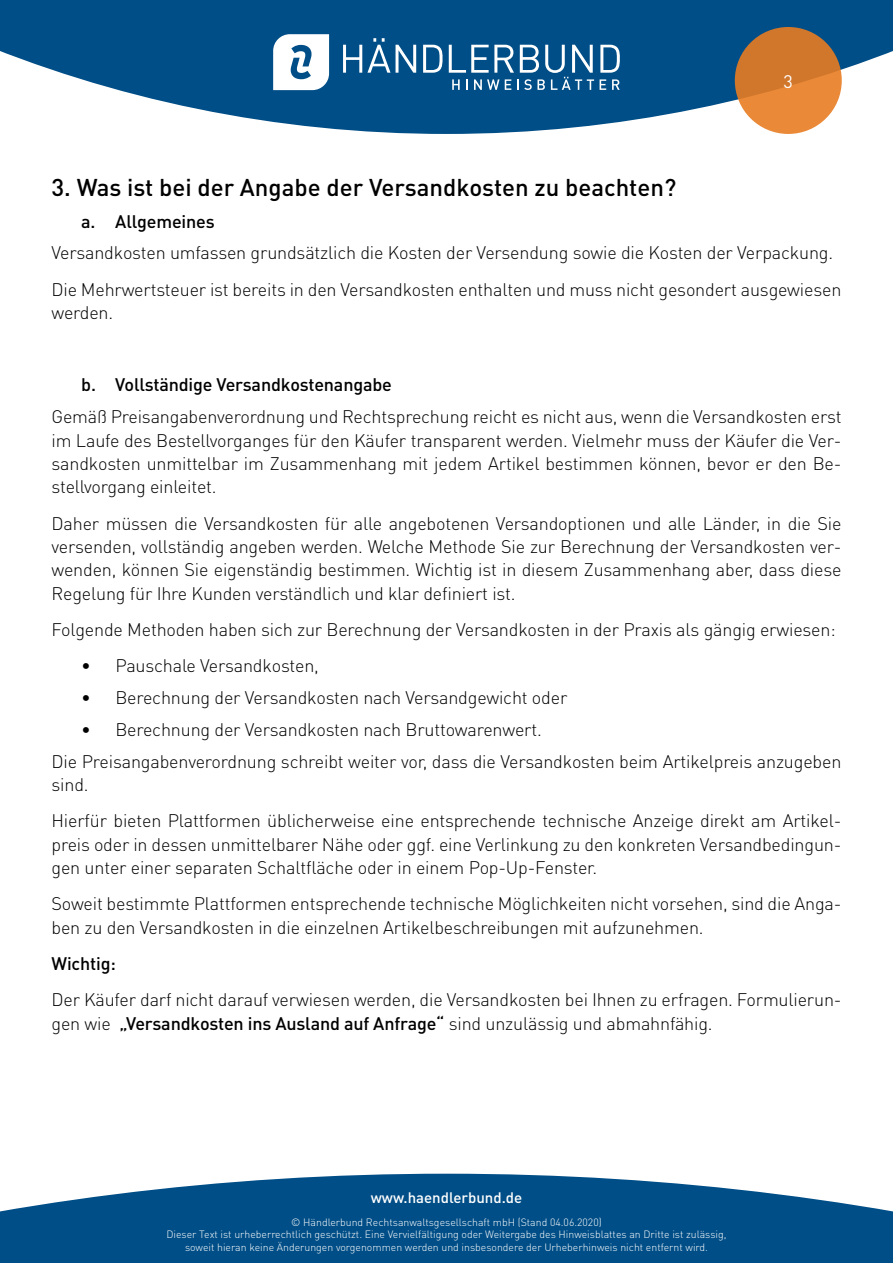
<style>
.page{position:relative;width:893px;height:1263px;background:#fff}
.page>*{position:absolute;margin:0;border:0;box-sizing:border-box;transform-origin:0 0}
.t1{font:500 24px "DIN Pro";color:#000}
.t2{font:300 18px/23.4px "DIN Pro";letter-spacing:-.01em;color:#000}
.t3{font:500 18px "DIN Pro";letter-spacing:-.01em;color:#000}
.t4{font:18px "DIN Pro";color:#fff}
.t5{font:500 15px "DIN Pro";color:#fff}
.t6{font:300 10.5px/12.6px "DIN Pro";color:#fff;text-align:center}
.s1{font-weight:500}
</style>
<div class="page">
<svg style="left:0;top:0;width:893px;height:134px;fill:#004e87"></svg>
<svg style="left:735px;top:27px;width:107px;height:107px;background:#da7f31"></svg>
<svg style="left:343px;top:38px;width:47px;height:35px"></svg>
<svg style="left:396px;top:45px;width:20px;height:28px"></svg>
<svg style="left:423px;top:45px;width:20px;height:28px"></svg>
<svg style="left:600px;top:45px;width:20px;height:28px"></svg>
<svg style="left:449px;top:45px;width:145px;height:45px"></svg>
<svg style="left:600px;top:79px;width:6px;height:11px"></svg>
<svg style="left:612px;top:79px;width:8px;height:11px"></svg>
<svg style="left:273px;top:34px;width:56px;height:56px"></svg>
<svg style="left:0;top:1174px;width:893px;height:89px;background:#226697"></svg>
<p class="t4" style="left:784px;top:69px;width:11px">3</p>
<h1 class="t1" style="left:52px;top:171px;width:626px">3. Was ist bei der Angabe der Versandkosten zu beachten?</h1>
<p class="t3" style="left:81px;top:209px;width:135px">a. Allgemeines</p>
<p class="t2" style="left:52px;top:234px;width:791px;line-height:36.2px">Versandkosten umfassen grundsätzlich die Kosten der Versendung sowie die Kosten der Verpackung.<br>Die Mehrwertsteuer ist bereits in den Versandkosten enthalten und muss nicht gesondert ausgewiesen</p>
<p class="t2" style="left:52px;top:300px;width:63px">werden.</p>
<p class="t3" style="left:81px;top:373px;width:312px">b. Vollständige Versandkostenangabe</p>
<p class="t2" style="left:52px;top:404px;width:791px;text-align:justify">Gemäß Preisangabenverordnung und Rechtsprechung reicht es nicht aus, wenn die Versandkosten erst im Laufe des Bestellvorganges für den Käufer transparent werden. Vielmehr muss der Käufer die Ver&shy;sandkosten unmittelbar im Zusammenhang mit jedem Artikel bestimmen können, bevor er den Be&shy;stellvorgang einleitet.</p>
<p class="t2" style="left:52px;top:511px;width:791px;text-align:justify">Daher müssen die Versandkosten für alle angebotenen Versandoptionen und alle Länder, in die Sie versenden, vollständig angeben werden. Welche Methode Sie zur Berechnung der Versandkosten ver&shy;wenden, können Sie eigenständig bestimmen. Wichtig ist in diesem Zusammenhang aber, dass diese Regelung für Ihre Kunden verständlich und klar definiert ist.</p>
<p class="t2" style="left:52px;top:617px;width:786px">Folgende Methoden haben sich zur Berechnung der Versandkosten in der Praxis als gängig erwiesen:</p>
<p class="t2" style="left:81px;top:653px;width:239px">• Pauschale Versandkosten,</p>
<p class="t2" style="left:81px;top:685px;width:488px">• Berechnung der Versandkosten nach Versandgewicht oder</p>
<p class="t2" style="left:52px;top:713px;width:791px;line-height:32px;text-indent:30px">• Berechnung der Versandkosten nach Bruttowarenwert.<br>Die Preisangabenverordnung schreibt weiter vor, dass die Versandkosten beim Artikelpreis anzugeben</p>
<p class="t2" style="left:52px;top:766px;width:791px;line-height:36.2px">sind.<br>Hierfür bieten Plattformen üblicherweise eine entsprechende technische Anzeige direkt am Artikel-</p>
<p class="t2" style="left:52px;top:832px;width:791px">preis oder in dessen unmittelbarer Nähe oder ggf. eine Verlinkung zu den konkreten Versandbedingun&shy;gen unter einer separaten Schaltfläche oder in einem Pop-Up-Fenster.</p>
<p class="t2" style="left:52px;top:891px;width:791px">Soweit bestimmte Plattformen entsprechende technische Möglichkeiten nicht vorsehen, sind die Anga&shy;ben zu den Versandkosten in die einzelnen Artikelbeschreibungen mit aufzunehmen.</p>
<p class="t3" style="left:52px;top:951px;width:66px">Wichtig:</p>
<p class="t2" style="left:52px;top:987px;width:791px">Der Käufer darf nicht darauf verwiesen werden, die Versandkosten bei Ihnen zu erfragen. Formulierun&shy;gen wie <span class="s1">„Versandkosten ins Ausland auf Anfrage“</span> sind unzulässig und abmahnfähig.</p>
<p class="t5" style="left:371px;top:1187px;width:153px">www.haendlerbund.de</p>
<p class="t6" style="left:166px;top:1215px;width:562px">© Händlerbund Rechtsanwaltsgesellschaft mbH (Stand 04.06.2020)<br>Dieser Text ist urheberrechtlich geschützt. Eine Vervielfältigung oder Weitergabe des Hinweisblattes an Dritte ist zulässig, soweit hieran keine Änderungen vorgenommen werden und insbesondere der Urheberhinweis nicht entfernt wird.</p>
</div>
